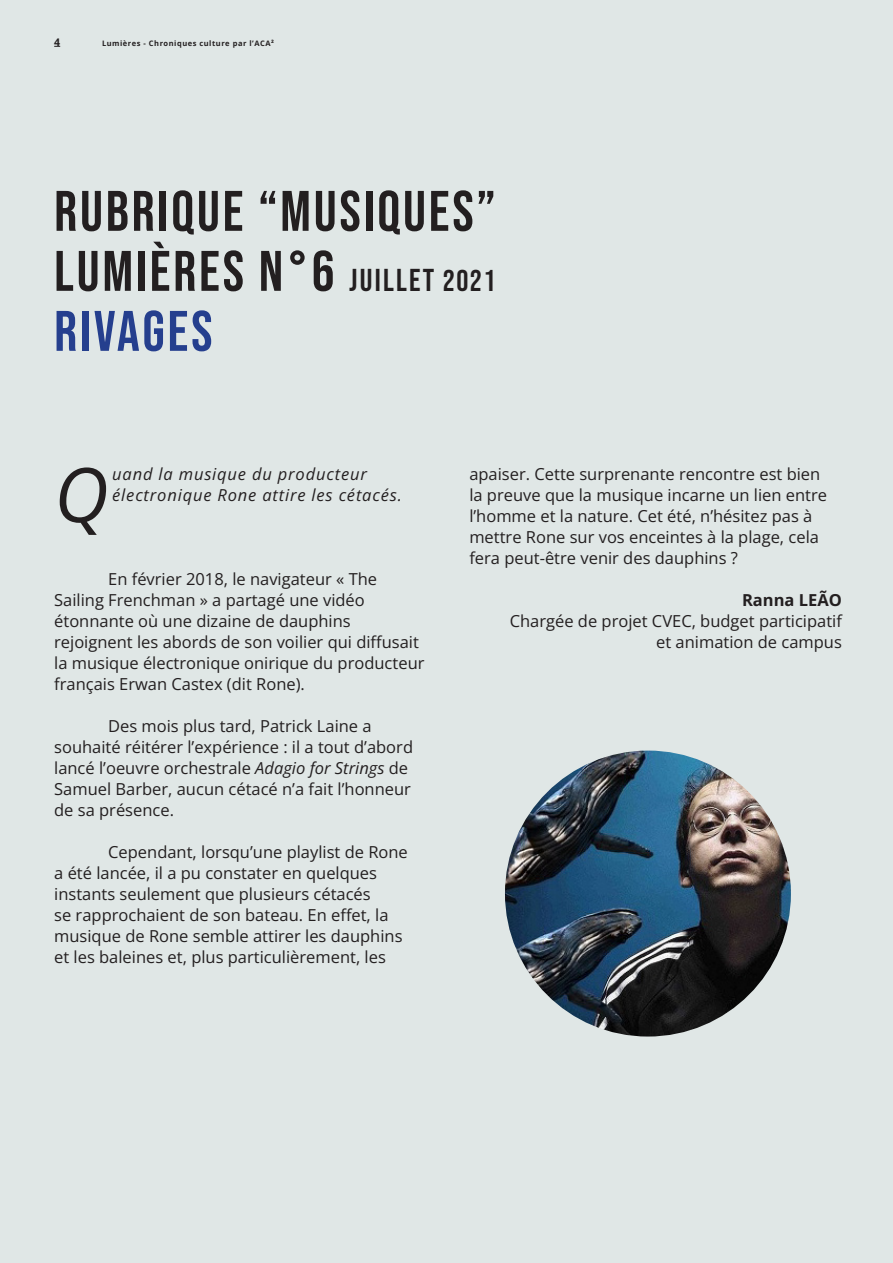
<style>
.page{position:relative;width:893px;height:1263px;background:#e0e7e6}
.page>*{position:absolute;margin:0;border:0;box-sizing:border-box;transform-origin:0 0}
.Lead_first_par{font:italic 75.3px "Open Sans";color:#231f20}
.Lead_headline{font:57px "Bebas Neue";letter-spacing:.05em;color:#231f20}
.Lead_headline-2{font:57px "Bebas Neue";letter-spacing:.05em;color:#253f8e}
.Lead_first_par-2{font:16.5px/21px "Open Sans";color:#231f20}
.Lead_first_par-3{font:italic 16.5px/21px "Open Sans";letter-spacing:.05em;color:#231f20}
.t1{font:700 10.5px "Open Sans";color:#231f20}
.t2{font:700 7.5px "Open Sans";letter-spacing:.07em;color:#231f20}
.s1{font-size:31.5px}
.s2{font-size:30px}
.s3{font-style:italic}
.s4{font-weight:700}
</style>
<div class="page">
<img style="left:505px;top:750px;width:286px;height:286px;border-radius:143px">
<p class="t1" style="left:54px;top:35px;width:8px">4</p>
<p class="t2" style="left:102px;top:38px;width:173px">Lumières - Chroniques culture par l’ACA²</p>
<p class="Lead_headline" style="left:54px;top:179px;width:443px">RUBRIQUE “MUSIQUES”</p>
<p class="Lead_headline" style="left:54px;top:239px;width:443px">LUMIÈRES N°6 <span class="s1">juillet</span> <span class="s2">2021</span></p>
<p class="Lead_headline-2" style="left:54px;top:299px;width:160px">RIVAGES</p>
<p class="Lead_first_par" style="left:54px;top:442px;width:56px">Q</p>
<p class="Lead_first_par-3" style="left:112px;top:463px;width:291px">uand la musique du producteur électronique Rone attire les cétacés.</p>
<p class="Lead_first_par-2" style="left:54px;top:568px;width:372px;text-indent:54px">En février 2018, le navigateur « The Sailing Frenchman » a partagé une vidéo étonnante où une dizaine de dauphins rejoignent les abords de son voilier qui diffusait la musique électronique onirique du producteur français Erwan Castex (dit Rone).</p>
<p class="Lead_first_par-2" style="left:54px;top:715px;width:360px;text-indent:54px">Des mois plus tard, Patrick Laine a souhaité réitérer l’expérience : il a tout d’abord lancé l’oeuvre orchestrale <span class="s3">Adagio for Strings</span> de Samuel Barber, aucun cétacé n’a fait l’honneur de sa présence.</p>
<p class="Lead_first_par-2" style="left:54px;top:841px;width:355px;text-indent:54px">Cependant, lorsqu’une playlist de Rone a été lancée, il a pu constater en quelques instants seulement que plusieurs cétacés<br>se rapprochaient de son bateau. En effet, la musique de Rone semble attirer les dauphins et les baleines et, plus particulièrement, les</p>
<p class="Lead_first_par-2" style="left:469px;top:463px;width:359px">apaiser. Cette surprenante rencontre est bien la preuve que la musique incarne un lien entre l’homme et la nature. Cet été, n’hésitez pas à mettre Rone sur vos enceintes à la plage, cela fera peut-être venir des dauphins ?</p>
<p class="Lead_first_par-2" style="left:510px;top:589px;width:334px;text-align:right"><span class="s4">Ranna LEÃO<br></span>Chargée de projet CVEC, budget participatif et animation de campus</p>
</div>
